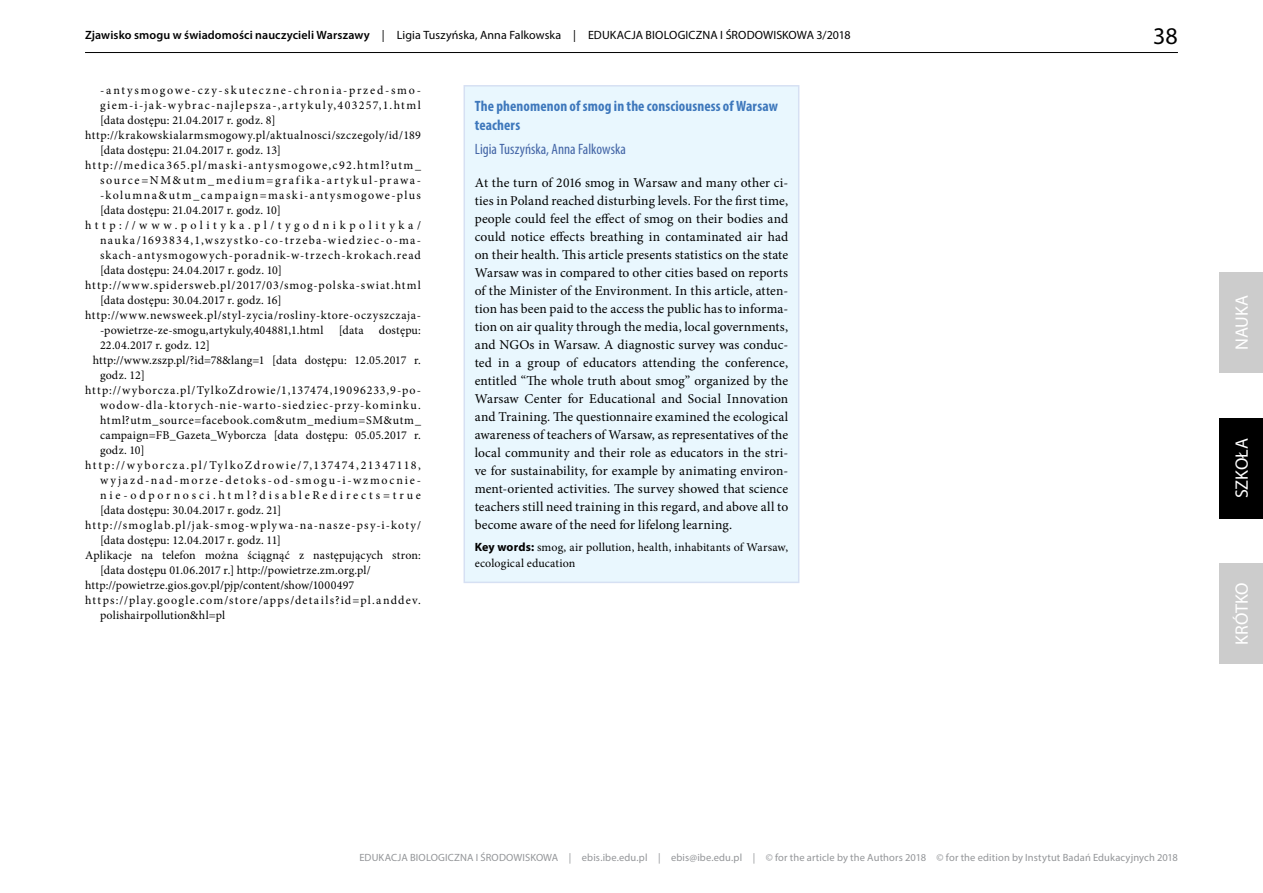
<style>
.page{position:relative;width:1263px;height:893px;background:#fff}
.page>*{position:absolute;margin:0;border:0;box-sizing:border-box;transform-origin:0 0}
.t1{font:24px "Myriad Pro";color:#000}
.t2{font:18px "Myriad Pro";color:#fff}
.t3{font:700 condensed 15px/19.5px "Myriad Pro";letter-spacing:.005em;color:#3e78bc}
.t4{font:condensed 15px "Myriad Pro";color:#4365a6}
.t5{font:13.5px/18px "Minion Pro";letter-spacing:.01em;color:#000;text-align:justify}
.t6{font:12px "Minion Pro";letter-spacing:.015em;color:#000}
.t7{font:12px "Minion Pro";letter-spacing:.065em;color:#000}
.t8{font:12px/16.5px "Minion Pro";letter-spacing:.01em;color:#000}
.t9{font:12px "Minion Pro";letter-spacing:.115em;color:#000}
.t10{font:12px "Myriad Pro";letter-spacing:.005em;color:#000}
.t11{font:12px "Minion Pro";letter-spacing:.1em;color:#000}
.t12{font:12px "Minion Pro";letter-spacing:.145em;color:#000}
.t13{font:12px "Minion Pro";letter-spacing:.04em;color:#000}
.t14{font:12px "Minion Pro";letter-spacing:.095em;color:#000}
.t15{font:12px "Minion Pro";letter-spacing:.105em;color:#000}
.t16{font:12px "Minion Pro";letter-spacing:.085em;color:#000}
.t17{font:12px "Minion Pro";letter-spacing:.13em;color:#000}
.t18{font:12px "Minion Pro";letter-spacing:.15em;color:#000}
.t19{font:12px "Minion Pro";letter-spacing:.025em;color:#000}
.t20{font:12px "Minion Pro";letter-spacing:.235em;color:#000}
.t21{font:12px "Minion Pro";letter-spacing:.3em;color:#000}
.t22{font:10.5px "Myriad Pro";letter-spacing:.015em;color:#939598}
.s1{font-weight:600}
.s2{font-family:"Myriad Pro";font-weight:700}
</style>
<div class="page">
<hr style="left:85px;top:52px;width:1093px;height:1px;background:#000">
<div style="left:1219px;top:418px;width:44px;height:100px;background:#000"></div>
<div style="left:1219px;top:272px;width:44px;height:101px;background:#ccc"></div>
<div style="left:1219px;top:563px;width:44px;height:101px;background:#ccc"></div>
<div style="left:464px;top:86px;width:335px;height:496px;background:#e9f7fe"></div>
<div style="left:463px;top:85px;width:336px;height:498px;border:2px solid #d6e0f3"></div>
<p class="t10" style="left:85px;top:27px;width:767px"><span class="s1">Zjawisko smogu w świadomości nauczycieli Warszawy</span> | Ligia Tuszyńska, Anna Falkowska | EDUKACJA BIOLOGICZNA I ŚRODOWISKOWA 3/2018</p>
<h1 class="t1" style="left:1153px;top:21px;width:26px">38</h1>
<p class="t12" style="left:100px;top:82px;width:322px">-antysmogowe-czy-skuteczne-chronia-przed-smo-</p>
<p class="t9" style="left:100px;top:97px;width:322px">giem-i-jak-wybrac-najlepsza-,artykuly,403257,1.html</p>
<p class="t6" style="left:100px;top:112px;width:177px">[data dostępu: 21.04.2017 r. godz. 8]</p>
<p class="t13" style="left:85px;top:127px;width:337px">http://krakowskialarmsmogowy.pl/aktualnosci/szczegoly/id/189</p>
<p class="t6" style="left:100px;top:142px;width:182px">[data dostępu: 21.04.2017 r. godz. 13]</p>
<p class="t15" style="left:85px;top:157px;width:337px">http://medica365.pl/maski-antysmogowe,c92.html?utm_</p>
<p class="t12" style="left:100px;top:172px;width:322px">source=NM&amp;utm_medium=grafika-artykul-prawa-</p>
<p class="t9" style="left:100px;top:187px;width:322px">-kolumna&amp;utm_campaign=maski-antysmogowe-plus</p>
<p class="t6" style="left:100px;top:202px;width:182px">[data dostępu: 21.04.2017 r. godz. 10]</p>
<p class="t21" style="left:85px;top:217px;width:337px">http://www.polityka.pl/tygodnikpolityka/</p>
<p class="t9" style="left:100px;top:232px;width:322px">nauka/1693834,1,wszystko-co-trzeba-wiedziec-o-ma-</p>
<p class="t16" style="left:100px;top:247px;width:322px">skach-antysmogowych-poradnik-w-trzech-krokach.read</p>
<p class="t6" style="left:100px;top:262px;width:183px">[data dostępu: 24.04.2017 r. godz. 10]</p>
<p class="t7" style="left:85px;top:277px;width:337px">http://www.spidersweb.pl/2017/03/smog-polska-swiat.html</p>
<p class="t6" style="left:100px;top:292px;width:183px">[data dostępu: 30.04.2017 r. godz. 16]</p>
<p class="t7" style="left:85px;top:307px;width:337px">http://www.newsweek.pl/styl-zycia/rosliny-ktore-oczyszczaja-</p>
<p class="t19" style="left:100px;top:322px;width:225px">-powietrze-ze-smogu,artykuly,404881,1.html</p>
<p class="t7" style="left:339px;top:322px;width:26px">[data</p>
<p class="t6" style="left:379px;top:322px;width:44px">dostępu:</p>
<p class="t8" style="left:100px;top:337px;width:111px">22.04.2017 r. godz. 12]</p>
<p class="t6" style="left:93px;top:352px;width:330px">http://www.zszp.pl/?id=78&amp;lang=1 [data dostępu: 12.05.2017 r.</p>
<p class="t7" style="left:100px;top:367px;width:46px">godz. 12]</p>
<p class="t7" style="left:85px;top:382px;width:337px">http://wyborcza.pl/TylkoZdrowie/1,137474,19096233,9-po-</p>
<p class="t11" style="left:100px;top:397px;width:322px">wodow-dla-ktorych-nie-warto-siedziec-przy-kominku.</p>
<p class="t7" style="left:100px;top:412px;width:322px">html?utm_source=facebook.com&amp;utm_medium=SM&amp;utm_</p>
<p class="t6" style="left:100px;top:427px;width:322px">campaign=FB_Gazeta_Wyborcza [data dostępu: 05.05.2017 r.</p>
<p class="t7" style="left:100px;top:442px;width:46px">godz. 10]</p>
<p class="t17" style="left:85px;top:457px;width:337px">http://wyborcza.pl/TylkoZdrowie/7,137474,21347118,</p>
<p class="t18" style="left:100px;top:472px;width:322px">wyjazd-nad-morze-detoks-od-smogu-i-wzmocnie-</p>
<p class="t20" style="left:100px;top:487px;width:322px">nie-odpornosci.html?disableRedirects=true</p>
<p class="t6" style="left:100px;top:502px;width:183px">[data dostępu: 30.04.2017 r. godz. 21]</p>
<p class="t14" style="left:85px;top:517px;width:337px">http://smoglab.pl/jak-smog-wplywa-na-nasze-psy-i-koty/</p>
<p class="t6" style="left:100px;top:532px;width:182px">[data dostępu: 12.04.2017 r. godz. 11]</p>
<p class="t6" style="left:85px;top:547px;width:337px">Aplikacje na telefon można ściągnąć z następujących stron:</p>
<p class="t6" style="left:100px;top:562px;width:272px">[data dostępu 01.06.2017 r.] http://powietrze.zm.org.pl/</p>
<p class="t8" style="left:85px;top:577px;width:271px">http://powietrze.gios.gov.pl/pjp/content/show/1000497</p>
<p class="t11" style="left:85px;top:592px;width:337px">https://play.google.com/store/apps/details?id=pl.anddev.</p>
<p class="t6" style="left:100px;top:607px;width:127px">polishairpollution&amp;hl=pl</p>
<p class="t3" style="left:475px;top:95px;width:305px">The phenomenon of smog in the consciousness of Warsaw teachers</p>
<p class="t4" style="left:475px;top:140px;width:153px">Ligia Tuszyńska, Anna Falkowska</p>
<p class="t5" style="left:475px;top:174px;width:315px">At the turn of 2016 smog in Warsaw and many other ci&shy;ties in Poland reached disturbing levels. For the first time, people could feel the effect of smog on their bodies and could notice effects breathing in contaminated air had on their health. This article presents statistics on the state Warsaw was in compared to other cities based on reports of the Minister of the Environment. In this article, atten&shy;tion has been paid to the access the public has to informa&shy;tion on air quality through the media, local governments, and NGOs in Warsaw. A diagnostic survey was conduc&shy;ted in a group of educators attending the conference, entitled “The whole truth about smog” organized by the Warsaw Center for Educational and Social Innovation and Training. The questionnaire examined the ecological awareness of teachers of Warsaw, as representatives of the local community and their role as educators in the stri&shy;ve for sustainability, for example by animating environ&shy;ment-oriented activities. The survey showed that science teachers still need training in this regard, and above all to become aware of the need for lifelong learning.</p>
<p class="t8" style="left:475px;top:539px;width:315px"><span class="s2">Key words:</span> smog, air pollution, health, inhabitants of Warsaw, ecological education</p>
<h2 class="t2" style="left:1230px;top:350px;width:56px;rotate:-90deg">NAUKA</h2>
<h2 class="t2" style="left:1230px;top:498px;width:62px;rotate:-90deg">SZKOŁA</h2>
<h2 class="t2" style="left:1230px;top:645px;width:64px;rotate:-90deg">KRÓTKO</h2>
<p class="t22" style="left:359px;top:851px;width:820px">EDUKACJA BIOLOGICZNA I ŚRODOWISKOWA | ebis.ibe.edu.pl | ebis@ibe.edu.pl | © for the article by the Authors 2018 © for the edition by Instytut Badań Edukacyjnych 2018</p>
</div>
